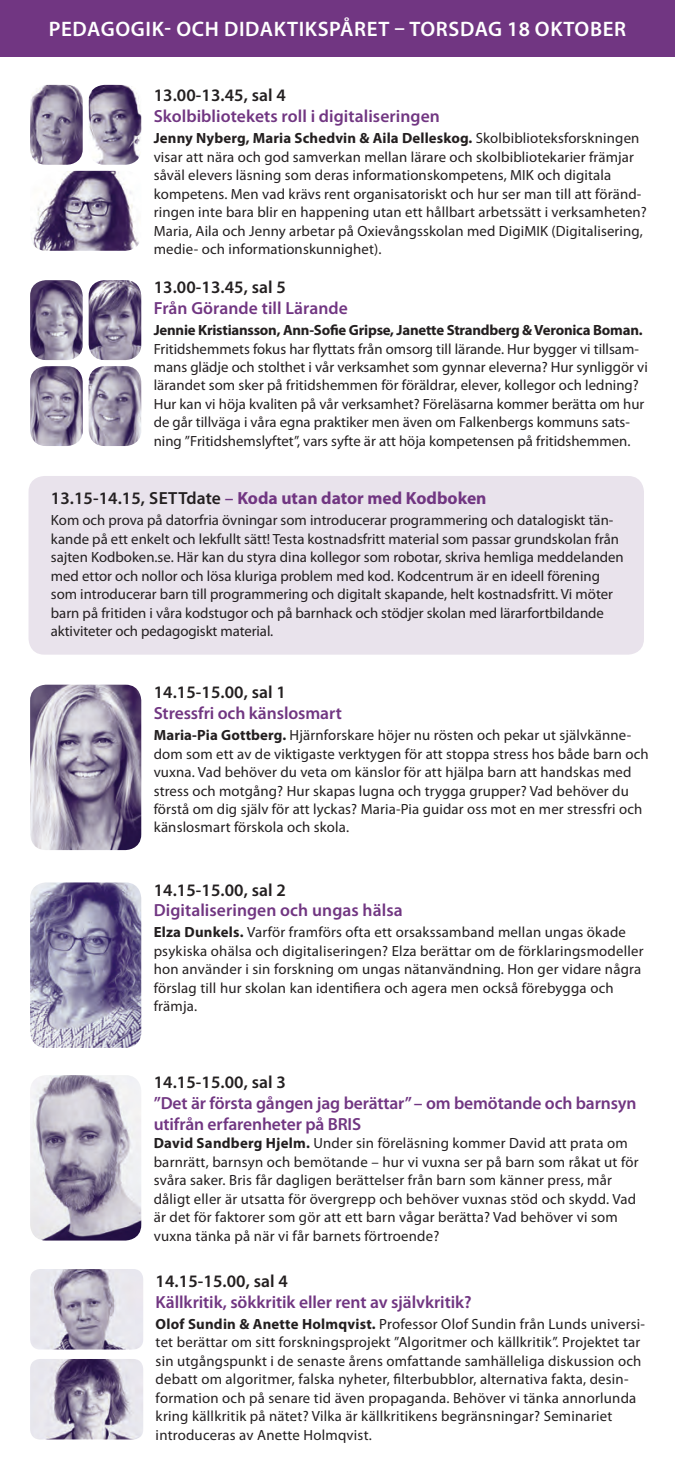
<style>
.page{position:relative;width:675px;height:1474px;background:#fff}
.page>*{position:absolute;margin:0;border:0;box-sizing:border-box;transform-origin:0 0}
.t1{font:600 21px "Myriad Pro";letter-spacing:.03em;color:#fff}
.t2{font:600 17.5px/21px "Myriad Pro";letter-spacing:-.005em;color:#713682}
.t3{font:600 17.5px "Myriad Pro";letter-spacing:.005em;color:#231f20}
.t4{font:700 17.5px "Myriad Pro";color:#713682}
.t5{font:14.7px/18.6px "Myriad Pro";letter-spacing:.01em;color:#231f20}
.t6{font:700 14.7px "Myriad Pro";letter-spacing:-.015em;color:#231f20}
.s1{font-weight:700}
.s2{font-weight:600;color:#231f20}
.s3{font-weight:600}
</style>
<div class="page">
<div style="left:29px;top:476px;width:615px;height:178px;background:#e9e3ec;border-radius:16px"></div>
<div style="left:0;top:0;width:675px;height:57px;background:#713682"></div>
<img style="left:30px;top:882px;width:111px;height:165px">
<img style="left:30px;top:684px;width:111px;height:166px">
<img style="left:30px;top:280px;width:53px;height:80px">
<img style="left:89px;top:280px;width:52px;height:80px">
<img style="left:30px;top:366px;width:53px;height:80px">
<img style="left:89px;top:366px;width:52px;height:80px">
<img style="left:31px;top:171px;width:108px;height:80px">
<img style="left:30px;top:85px;width:53px;height:80px">
<img style="left:89px;top:85px;width:52px;height:80px">
<img style="left:30px;top:1359px;width:113px;height:80px">
<img style="left:30px;top:1269px;width:113px;height:80px">
<img style="left:30px;top:1075px;width:111px;height:165px">
<h1 class="t1" style="left:49px;top:16px;width:579px">PEDAGOGIK- OCH DIDAKTIKSPÅRET – TORSDAG 18 OKTOBER</h1>
<p class="t3" style="left:154px;top:84px;width:134px">13.00-13.45, sal 4</p>
<p class="t2" style="left:154px;top:105px;width:288px">Skolbibliotekets roll i digitaliseringen</p>
<p class="t5" style="left:154px;top:129px;width:494px"><span class="s1">Jenny Nyberg, Maria Schedvin &amp; Aila Delleskog.</span> Skolbiblioteksforskningen visar att nära och god samverkan mellan lärare och skolbibliotekarier främjar såväl elevers läsning som deras informationskompetens, MIK och digitala kompetens. Men vad krävs rent organisatoriskt och hur ser man till att föränd&shy;ringen inte bara blir en happening utan ett hållbart arbetssätt i verksamheten?<br>Maria, Aila och Jenny arbetar på Oxievångsskolan med DigiMIK (Digitalisering, medie- och informationskunnighet).</p>
<p class="t3" style="left:154px;top:276px;width:134px">13.00-13.45, sal 5</p>
<p class="t2" style="left:154px;top:297px;width:196px">Från Görande till Lärande</p>
<p class="t6" style="left:154px;top:320px;width:490px">Jennie Kristiansson, Ann-Sofie Gripse, Janette Strandberg &amp; Veronica Boman.</p>
<p class="t5" style="left:154px;top:339px;width:495px">Fritidshemmets fokus har flyttats från omsorg till lärande. Hur bygger vi tillsam&shy;mans glädje och stolthet i vår verksamhet som gynnar eleverna? Hur synliggör vi lärandet som sker på fritidshemmen för föräldrar, elever, kollegor och ledning?<br>Hur kan vi höja kvaliten på vår verksamhet? Föreläsarna kommer berätta om hur de går tillväga i våra egna praktiker men även om Falkenbergs kommuns sats&shy;ning ”Fritidshemslyftet”, vars syfte är att höja kompetensen på fritidshemmen.</p>
<p class="t4" style="left:51px;top:487px;width:437px"><span class="s2">13.15-14.15, SETTdate</span> <span class="s3">–</span> Koda utan dator med Kodboken</p>
<p class="t5" style="left:51px;top:511px;width:574px">Kom och prova på datorfria övningar som introducerar programmering och datalogiskt tän&shy;kande på ett enkelt och lekfullt sätt! Testa kostnadsfritt material som passar grundskolan från sajten Kodboken.se. Här kan du styra dina kollegor som robotar, skriva hemliga meddelanden med ettor och nollor och lösa kluriga problem med kod. Kodcentrum är en ideell förening som introducerar barn till programmering och digitalt skapande, helt kostnadsfritt. Vi möter barn på fritiden i våra kodstugor och på barnhack och stödjer skolan med lärarfortbildande aktiviteter och pedagogiskt material.</p>
<p class="t3" style="left:154px;top:681px;width:134px">14.15-15.00, sal 1</p>
<p class="t2" style="left:154px;top:702px;width:190px">Stressfri och känslosmart</p>
<p class="t5" style="left:154px;top:725px;width:496px"><span class="s1">Maria-Pia Gottberg.</span> Hjärnforskare höjer nu rösten och pekar ut självkänne&shy;dom som ett av de viktigaste verktygen för att stoppa stress hos både barn och vuxna. Vad behöver du veta om känslor för att hjälpa barn att handskas med stress och motgång? Hur skapas lugna och trygga grupper? Vad behöver du förstå om dig själv för att lyckas? Maria-Pia guidar oss mot en mer stressfri och känslosmart förskola och skola.</p>
<p class="t3" style="left:154px;top:878px;width:134px">14.15-15.00, sal 2</p>
<p class="t2" style="left:154px;top:899px;width:250px">Digitaliseringen och ungas hälsa</p>
<p class="t5" style="left:154px;top:922px;width:491px"><span class="s1">Elza Dunkels.</span> Varför framförs ofta ett orsakssamband mellan ungas ökade psykiska ohälsa och digitaliseringen? Elza berättar om de förklaringsmodeller hon använder i sin forskning om ungas nätanvändning. Hon ger vidare några förslag till hur skolan kan identifiera och agera men också förebygga och främja.</p>
<p class="t3" style="left:154px;top:1070px;width:134px">14.15-15.00, sal 3</p>
<p class="t2" style="left:154px;top:1092px;width:484px">”Det är första gången jag berättar” – om bemötande och barnsyn utifrån erfarenheter på BRIS</p>
<p class="t5" style="left:154px;top:1133px;width:486px"><span class="s1">David Sandberg Hjelm.</span> Under sin föreläsning kommer David att prata om barnrätt, barnsyn och bemötande – hur vi vuxna ser på barn som råkat ut för svåra saker. Bris får dagligen berättelser från barn som känner press, mår dåligt eller är utsatta för övergrepp och behöver vuxnas stöd och skydd. Vad är det för faktorer som gör att ett barn vågar berätta? Vad behöver vi som vuxna tänka på när vi får barnets förtroende?</p>
<p class="t3" style="left:156px;top:1269px;width:134px">14.15-15.00, sal 4</p>
<p class="t2" style="left:156px;top:1290px;width:317px">Källkritik, sökkritik eller rent av självkritik?</p>
<p class="t5" style="left:156px;top:1314px;width:491px"><span class="s1">Olof Sundin &amp; Anette Holmqvist.</span> Professor Olof Sundin från Lunds universi&shy;tet berättar om sitt forskningsprojekt ”Algoritmer och källkritik”. Projektet tar sin utgångspunkt i de senaste årens omfattande samhälleliga diskussion och debatt om algoritmer, falska nyheter, filterbubblor, alternativa fakta, desin&shy;formation och på senare tid även propaganda. Behöver vi tänka annorlunda kring källkritik på nätet? Vilka är källkritikens begränsningar? Seminariet introduceras av Anette Holmqvist.</p>
</div>
